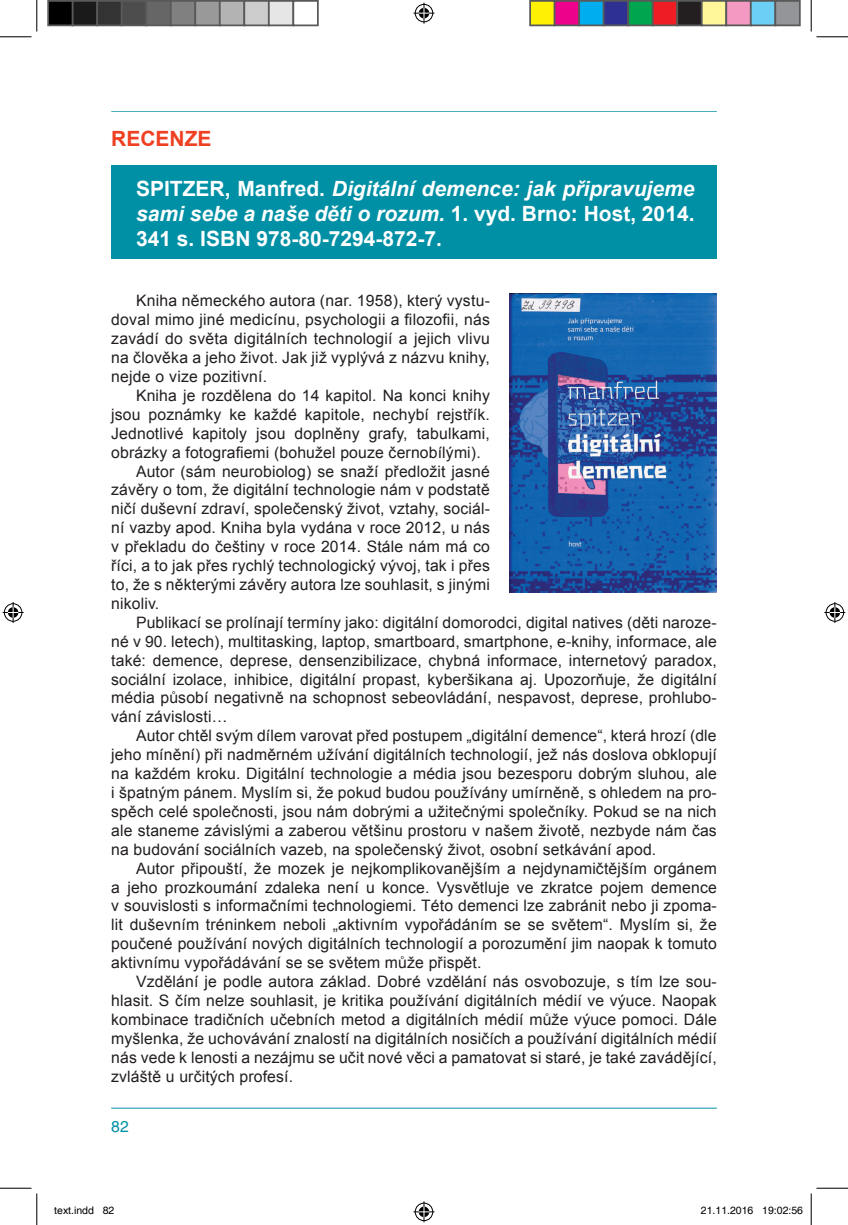
<style>
.page{position:relative;width:848px;height:1225px;background:#fff}
.page>*{position:absolute;margin:0;border:0;box-sizing:border-box;transform-origin:0 0}
.Normální{font:700 21px/25.2px "Arial";color:#fff;text-align:justify}
.t1{font:700 21px "Arial";color:#ef4022}
.Normální-2{font:15.75px/18.9px "Arial";letter-spacing:.01em;color:#231f20;text-align:justify}
.t2{font:15.75px "Helvetica CE";color:#0090a5}
.t3{font:10.5px "Helvetica";color:#000}
.s1{font-style:italic}
</style>
<div class="page">
<hr style="left:111px;top:111px;width:605px;height:1px;background:#0090a5">
<hr style="left:111px;top:1107px;width:605px;height:1px;background:#0090a5">
<div style="left:111px;top:166px;width:605px;height:93px;background:#0090a5"></div>
<img style="left:509px;top:293px;width:207px;height:299px">
<hr style="left:0;top:36px;width:32px;height:1px;background:#000">
<hr style="left:816px;top:36px;width:31px;height:1px;background:#000">
<hr style="left:0;top:1187px;width:32px;height:1px;background:#000">
<hr style="left:816px;top:1187px;width:31px;height:1px;background:#000">
<hr style="left:36px;top:0;width:1px;height:32px;background:#000">
<hr style="left:36px;top:1193px;width:1px;height:31px;background:#000">
<hr style="left:810px;top:0;width:1px;height:32px;background:#000">
<hr style="left:810px;top:1193px;width:1px;height:31px;background:#000">
<svg style="left:413px;top:3px;width:21px;height:21px"></svg>
<svg style="left:413px;top:1201px;width:21px;height:21px"></svg>
<svg style="left:3px;top:602px;width:21px;height:21px"></svg>
<svg style="left:824px;top:602px;width:21px;height:21px"></svg>
<div style="left:48px;top:1px;width:25px;height:24px;background:#000"></div>
<div style="left:47px;top:0;width:27px;height:26px;border:2px solid #595959"></div>
<div style="left:73px;top:1px;width:24px;height:24px;background:#1a1a1a"></div>
<div style="left:72px;top:0;width:26px;height:26px;border:2px solid #595959"></div>
<div style="left:97px;top:1px;width:25px;height:24px;background:#333"></div>
<div style="left:96px;top:0;width:26px;height:26px;border:2px solid #595959"></div>
<div style="left:122px;top:1px;width:24px;height:24px;background:#4d4d4d"></div>
<div style="left:121px;top:0;width:26px;height:26px;border:2px solid #595959"></div>
<div style="left:146px;top:1px;width:25px;height:24px;background:#666"></div>
<div style="left:145px;top:0;width:27px;height:26px;border:2px solid #595959"></div>
<div style="left:171px;top:1px;width:24px;height:24px;background:#808080"></div>
<div style="left:170px;top:0;width:26px;height:26px;border:2px solid #595959"></div>
<div style="left:195px;top:1px;width:25px;height:24px;background:#999"></div>
<div style="left:194px;top:0;width:26px;height:26px;border:2px solid #595959"></div>
<div style="left:220px;top:1px;width:24px;height:24px;background:#b3b3b3"></div>
<div style="left:219px;top:0;width:26px;height:26px;border:2px solid #595959"></div>
<div style="left:244px;top:1px;width:25px;height:24px;background:#ccc"></div>
<div style="left:243px;top:0;width:27px;height:26px;border:2px solid #595959"></div>
<div style="left:269px;top:1px;width:24px;height:24px;background:#e6e6e6"></div>
<div style="left:268px;top:0;width:26px;height:26px;border:2px solid #595959"></div>
<div style="left:292px;top:0;width:26px;height:26px;border:2px solid #595959"></div>
<div style="left:530px;top:1px;width:24px;height:24px;background:#fff101"></div>
<div style="left:529px;top:0;width:26px;height:26px;border:2px solid #595959"></div>
<div style="left:554px;top:1px;width:25px;height:24px;background:#ed028c"></div>
<div style="left:553px;top:0;width:27px;height:26px;border:2px solid #595959"></div>
<div style="left:579px;top:1px;width:24px;height:24px;background:#00aeef"></div>
<div style="left:578px;top:0;width:26px;height:26px;border:2px solid #595959"></div>
<div style="left:603px;top:1px;width:25px;height:24px;background:#2e3092"></div>
<div style="left:602px;top:0;width:27px;height:26px;border:2px solid #595959"></div>
<div style="left:628px;top:1px;width:24px;height:24px;background:#00a54f"></div>
<div style="left:627px;top:0;width:26px;height:26px;border:2px solid #595959"></div>
<div style="left:652px;top:1px;width:25px;height:24px;background:#ee1d23"></div>
<div style="left:651px;top:0;width:27px;height:26px;border:2px solid #595959"></div>
<div style="left:677px;top:1px;width:24px;height:24px;background:#231f20"></div>
<div style="left:676px;top:0;width:26px;height:26px;border:2px solid #595959"></div>
<div style="left:701px;top:1px;width:25px;height:24px;background:#fff79a"></div>
<div style="left:700px;top:0;width:27px;height:26px;border:2px solid #595959"></div>
<div style="left:726px;top:1px;width:24px;height:24px;background:#f499c2"></div>
<div style="left:725px;top:0;width:26px;height:26px;border:2px solid #595959"></div>
<div style="left:750px;top:1px;width:25px;height:24px;background:#6bcff6"></div>
<div style="left:749px;top:0;width:27px;height:26px;border:2px solid #595959"></div>
<div style="left:775px;top:1px;width:24px;height:24px;background:#939598"></div>
<div style="left:774px;top:0;width:26px;height:26px;border:2px solid #595959"></div>
<p class="t1" style="left:111px;top:125px;width:102px">RECENZE</p>
<p class="Normální" style="left:136px;top:177px;width:560px">SPITZER, Manfred. <span class="s1">Digitální demence: jak připravujeme sami sebe a naše děti o rozum.</span> 1. vyd. Brno: Host, 2014.<br>341 s. ISBN 978-80-7294-872-7.</p>
<p class="Normální-2" style="left:111px;top:291px;width:380px;text-indent:25px">Kniha německého autora (nar. 1958), který vystu&shy;doval mimo jiné medicínu, psychologii a filozofii, nás zavádí do světa digitálních technologií a jejich vlivu na člověka a jeho život. Jak již vyplývá z názvu knihy, nejde o vize pozitivní.</p>
<p class="Normální-2" style="left:111px;top:386px;width:380px;text-indent:25px">Kniha je rozdělena do 14 kapitol. Na konci knihy jsou poznámky ke každé kapitole, nechybí rejstřík.<br>Jednotlivé kapitoly jsou doplněny grafy, tabulkami, obrázky a fotografiemi (bohužel pouze černobílými).</p>
<p class="Normální-2" style="left:111px;top:461px;width:380px;text-indent:25px">Autor (sám neurobiolog) se snaží předložit jasné závěry o tom, že digitální technologie nám v podstatě ničí duševní zdraví, společenský život, vztahy, sociál&shy;ní vazby apod. Kniha byla vydána v roce 2012, u nás v překladu do češtiny v roce 2014. Stále nám má co říci, a to jak přes rychlý technologický vývoj, tak i přes to, že s některými závěry autora lze souhlasit, s jinými nikoliv.</p>
<p class="Normální-2" style="left:111px;top:613px;width:607px;text-indent:25px">Publikací se prolínají termíny jako: digitální domorodci, digital natives (děti naroze&shy;né v 90. letech), multitasking, laptop, smartboard, smartphone, e-knihy, informace, ale také: demence, deprese, densenzibilizace, chybná informace, internetový paradox, sociální izolace, inhibice, digitální propast, kyberšikana aj. Upozorňuje, že digitální média působí negativně na schopnost sebeovládání, nespavost, deprese, prohlubo&shy;vání závislosti…</p>
<p class="Normální-2" style="left:111px;top:726px;width:607px;text-indent:25px">Autor chtěl svým dílem varovat před postupem „digitální demence“, která hrozí (dle jeho mínění) při nadměrném užívání digitálních technologií, jež nás doslova obklopují na každém kroku. Digitální technologie a média jsou bezesporu dobrým sluhou, ale i špatným pánem. Myslím si, že pokud budou používány umírněně, s ohledem na pro&shy;spěch celé společnosti, jsou nám dobrými a užitečnými společníky. Pokud se na nich ale staneme závislými a zaberou většinu prostoru v našem životě, nezbyde nám čas na budování sociálních vazeb, na společenský život, osobní setkávání apod.</p>
<p class="Normální-2" style="left:111px;top:858px;width:607px;text-indent:25px">Autor připouští, že mozek je nejkomplikovanějším a nejdynamičtějším orgánem a jeho prozkoumání zdaleka není u konce. Vysvětluje ve zkratce pojem demence v souvislosti s informačními technologiemi. Této demenci lze zabránit nebo ji zpoma&shy;lit duševním tréninkem neboli „aktivním vypořádáním se se světem“. Myslím si, že poučené používání nových digitálních technologií a porozumění jim naopak k tomuto aktivnímu vypořádávání se se světem může přispět.</p>
<p class="Normální-2" style="left:111px;top:972px;width:607px;text-indent:25px">Vzdělání je podle autora základ. Dobré vzdělání nás osvobozuje, s tím lze sou&shy;hlasit. S čím nelze souhlasit, je kritika používání digitálních médií ve výuce. Naopak kombinace tradičních učebních metod a digitálních médií může výuce pomoci. Dále myšlenka, že uchovávání znalostí na digitálních nosičích a používání digitálních médií nás vede k lenosti a nezájmu se učit nové věci a pamatovat si staré, je také zavádějící, zvláště u určitých profesí.</p>
<p class="t2" style="left:111px;top:1117px;width:19px">82</p>
<p class="t3" style="left:54px;top:1204px;width:62px">text.indd 82</p>
<p class="t3" style="left:700px;top:1204px;width:104px">21.11.2016 19:02:56</p>
</div>
